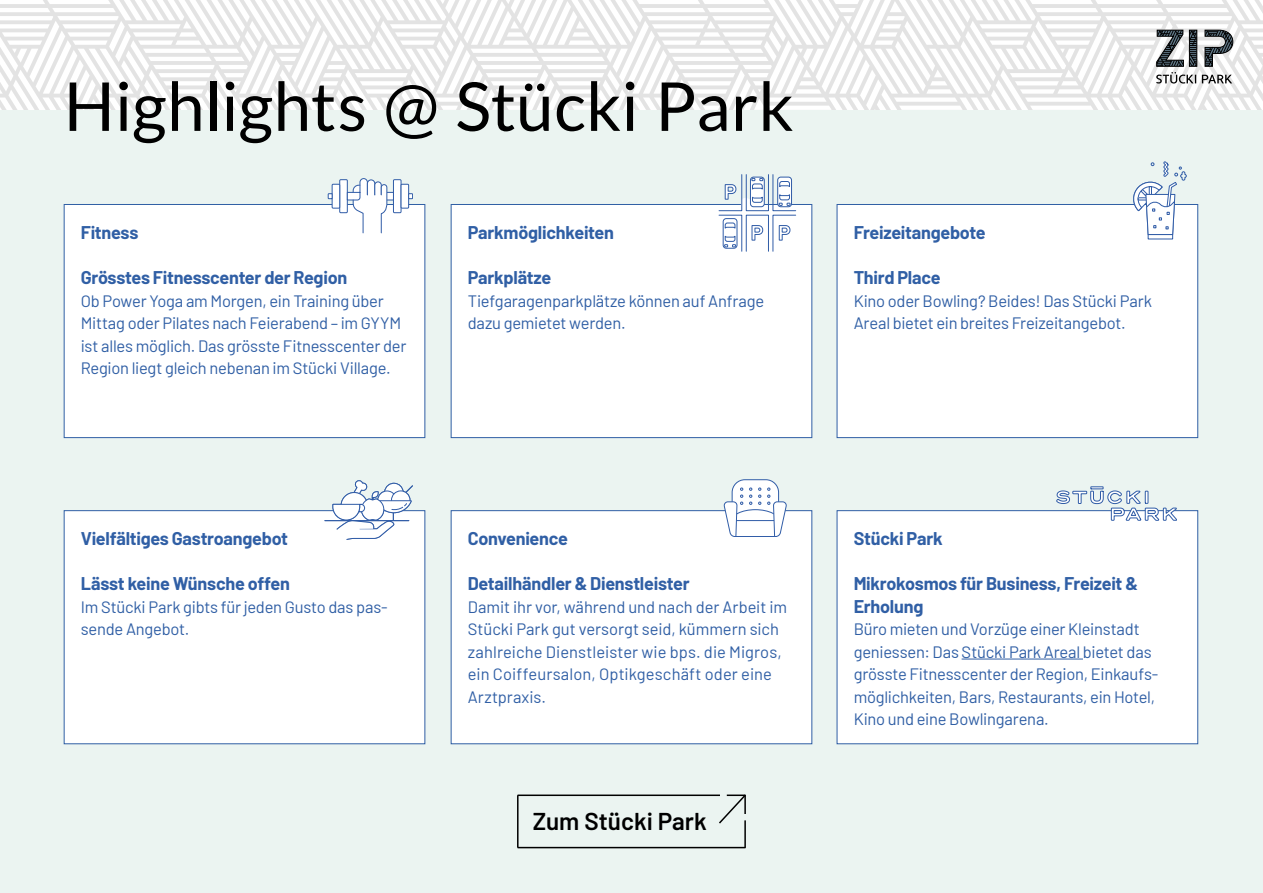
<style>
.page{position:relative;width:1263px;height:893px;background:#fff}
.page>*{position:absolute;margin:0;border:0;box-sizing:border-box;transform-origin:0 0}
.t1{font:67.5px "Lato";color:#000}
.t2{font:600 24.3px "Barlow";color:#000}
.t3{font:700 18px/22.5px "Barlow";letter-spacing:-.015em;color:#305fa5}
.t4{font:16.5px/22.5px "Barlow";letter-spacing:-.01em;color:#305fa5}
</style>
<div class="page">
<svg style="left:0;top:0;width:1263px;height:111px"></svg>
<svg style="left:1156px;top:29px;width:77px;height:55px"></svg>
<div style="left:0;top:111px;width:1263px;height:782px;background:#ebf4f1"></div>
<div style="left:64px;top:204px;width:361px;height:234px;background:#fff;border:1px solid #305fa5"></div>
<div style="left:451px;top:204px;width:361px;height:234px;background:#fff;border:1px solid #305fa5"></div>
<div style="left:837px;top:204px;width:361px;height:234px;background:#fff;border:1px solid #305fa5"></div>
<div style="left:64px;top:510px;width:361px;height:234px;background:#fff;border:1px solid #305fa5"></div>
<div style="left:451px;top:510px;width:361px;height:234px;background:#fff;border:1px solid #305fa5"></div>
<div style="left:837px;top:510px;width:361px;height:234px;background:#fff;border:1px solid #305fa5"></div>
<hr style="left:962px;top:659px;width:121px;height:1px;background:#305fa5">
<div style="left:340px;top:180px;width:7px;height:33px;background:#fff"></div>
<div style="left:339px;top:179px;width:9px;height:34px;border:1px solid #305ca7"></div>
<div style="left:332px;top:184px;width:8px;height:24px;background:#fff"></div>
<div style="left:332px;top:184px;width:8px;height:24px;border:1px solid #305ca7"></div>
<svg style="left:328px;top:193px;width:5px;height:6px"></svg>
<div style="left:393px;top:180px;width:8px;height:33px;background:#fff"></div>
<div style="left:393px;top:179px;width:8px;height:34px;border:1px solid #305ca7"></div>
<div style="left:401px;top:184px;width:8px;height:24px;background:#fff"></div>
<div style="left:401px;top:184px;width:8px;height:24px;border:1px solid #305ca7"></div>
<svg style="left:408px;top:193px;width:5px;height:6px"></svg>
<div style="left:386px;top:192px;width:8px;height:8px;background:#fff;border:1px solid #305ca7"></div>
<svg style="left:347px;top:179px;width:40px;height:55px"></svg>
<svg style="left:718px;top:174px;width:78px;height:78px"></svg>
<svg style="left:1131px;top:162px;width:56px;height:73px"></svg>
<svg style="left:1056px;top:486px;width:121px;height:35px"></svg>
<hr style="left:325px;top:520px;width:84px;height:1px;background:#305ca7">
<svg style="left:332px;top:480px;width:81px;height:60px"></svg>
<div style="left:732px;top:480px;width:46px;height:37px;background:#fff;border-radius:13px"></div>
<div style="left:732px;top:479px;width:47px;height:39px;border:1px solid #305ca7;border-radius:13px"></div>
<svg style="left:723px;top:488px;width:64px;height:49px"></svg>
<hr style="left:518px;top:794px;width:202px;height:2px;background:#000">
<hr style="left:517px;top:795px;width:1px;height:53px;background:#000">
<hr style="left:518px;top:847px;width:227px;height:1px;background:#000">
<hr style="left:744px;top:820px;width:2px;height:28px;background:#000">
<svg style="left:717px;top:794px;width:29px;height:31px"></svg>
<h1 class="t1" style="left:64px;top:69px;width:731px">Highlights @ Stücki Park</h1>
<p class="t3" style="left:81px;top:220px;width:59px">Fitness</p>
<p class="t3" style="left:81px;top:265px;width:268px">Grösstes Fitnesscenter der Region</p>
<p class="t4" style="left:81px;top:288px;width:327px">Ob Power Yoga am Morgen, ein Training über Mittag oder Pilates nach Feierabend – im GYYM ist alles möglich. Das grösste Fitnesscenter der Region liegt gleich nebenan im Stücki Village.</p>
<p class="t3" style="left:468px;top:220px;width:148px">Parkmöglichkeiten</p>
<p class="t3" style="left:468px;top:265px;width:85px">Parkplätze</p>
<p class="t4" style="left:468px;top:288px;width:298px">Tiefgaragenparkplätze können auf Anfrage dazu gemietet werden.</p>
<p class="t3" style="left:854px;top:220px;width:133px">Freizeitangebote</p>
<p class="t3" style="left:854px;top:265px;width:88px">Third Place</p>
<p class="t4" style="left:854px;top:288px;width:300px">Kino oder Bowling? Beides! Das Stücki Park<br>Areal bietet ein breites Freizeitangebot.</p>
<p class="t3" style="left:81px;top:526px;width:209px">Vielfältiges Gastroangebot</p>
<p class="t3" style="left:81px;top:571px;width:211px">Lässt keine Wünsche offen</p>
<p class="t4" style="left:81px;top:594px;width:308px">Im Stücki Park gibts für jeden Gusto das pas&shy;sende Angebot.</p>
<p class="t3" style="left:468px;top:526px;width:102px">Convenience</p>
<p class="t3" style="left:468px;top:571px;width:223px">Detailhändler &amp; Dienstleister</p>
<p class="t4" style="left:468px;top:594px;width:321px">Damit ihr vor, während und nach der Arbeit im Stücki Park gut versorgt seid, kümmern sich zahlreiche Dienstleister wie bps. die Migros, ein Coiffeursalon, Optikgeschäft oder eine Arztpraxis.</p>
<h2 class="t2" style="left:533px;top:803px;width:176px">Zum Stücki Park</h2>
<p class="t3" style="left:854px;top:526px;width:90px">Stücki Park</p>
<p class="t3" style="left:854px;top:571px;width:286px">Mikrokosmos für Business, Freizeit &amp;<br>Erholung</p>
<p class="t4" style="left:854px;top:617px;width:306px">Büro mieten und Vorzüge einer Kleinstadt geniessen: Das Stücki Park Areal bietet das grösste Fitnesscenter der Region, Einkaufs&shy;möglichkeiten, Bars, Restaurants, ein Hotel, Kino und eine Bowlingarena.</p>
</div>
